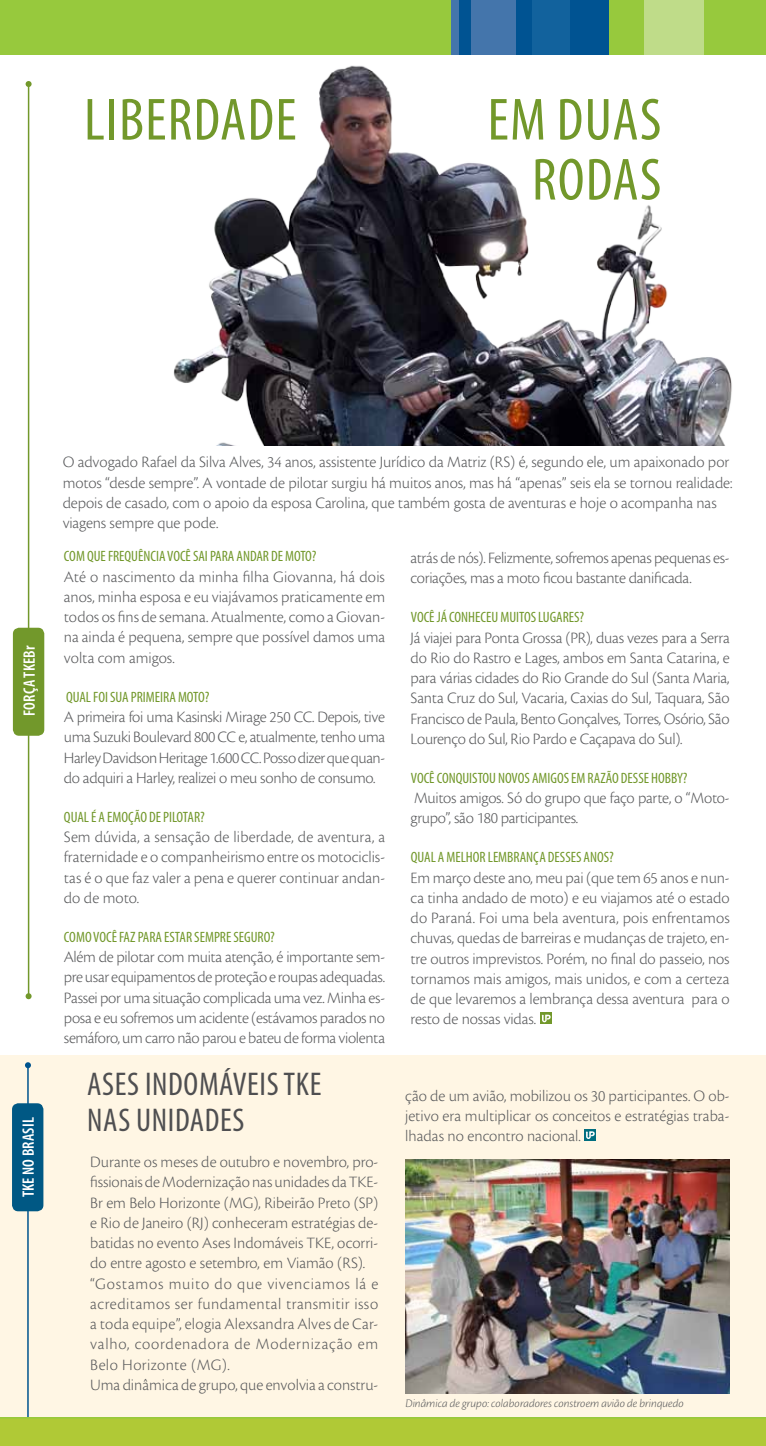
<style>
.page{position:relative;width:766px;height:1446px;background:#fff}
.page>*{position:absolute;margin:0;border:0;box-sizing:border-box;transform-origin:0 0}
.t1{font:condensed 60px/60px "Myriad Pro";letter-spacing:.02em;color:#72982b;text-align:right}
.t2{font:condensed 33px/36px "Myriad Pro";letter-spacing:.02em;color:#4f4f51}
.t3{font:300 16.5px/20.2px "Cronos Pro";letter-spacing:-.005em;color:#58595b;text-align:justify}
.t4{font:600 condensed 16.5px "Myriad Pro";letter-spacing:.01em;color:#fff}
.t5{font:condensed 15px "Myriad Pro";color:#72982b}
.t6{font:italic 300 12px "Cronos Pro";color:#58595b}
</style>
<div class="page">
<img style="left:40px;top:54px;width:725px;height:392px">
<div style="left:0;top:1055px;width:765px;height:391px;background:#fff6e4"></div>
<hr style="left:27px;top:1065px;width:2px;height:380px;background:#00548e">
<svg style="left:25px;top:1062px;width:6px;height:6px"></svg>
<div style="left:12px;top:1103px;width:31px;height:108px;background:#005884;border-radius:6px"></div>
<div style="left:0;top:0;width:765px;height:54px;background:#97c93d"></div>
<div style="left:494px;top:0;width:114px;height:54px;background:#005392"></div>
<div style="left:450px;top:0;width:65px;height:54px;background:#4475ab"></div>
<div style="left:644px;top:0;width:59px;height:54px;background:#bfdc89"></div>
<div style="left:532px;top:0;width:37px;height:54px;background:#12629d"></div>
<div style="left:459px;top:0;width:11px;height:54px;background:#005392"></div>
<div style="left:0;top:1417px;width:765px;height:29px;background:#b0c936"></div>
<svg style="left:540px;top:1012px;width:12px;height:12px"></svg>
<svg style="left:541px;top:1014px;width:9px;height:8px"></svg>
<hr style="left:28px;top:84px;width:1px;height:912px;background:#72982b">
<svg style="left:26px;top:81px;width:6px;height:6px"></svg>
<svg style="left:26px;top:993px;width:6px;height:6px"></svg>
<div style="left:13px;top:628px;width:31px;height:108px;background:#72982b;border-radius:6px"></div>
<div style="left:584px;top:1129px;width:12px;height:12px;background:#006e80"></div>
<svg style="left:585px;top:1131px;width:9px;height:8px"></svg>
<img style="left:405px;top:1160px;width:324px;height:233px">
<h1 class="t1" style="left:84px;top:89px;width:214px">LIBERDADE</h1>
<h1 class="t1" style="left:487px;top:89px;width:175px">EM DUAS<br>RODAS</h1>
<p class="t4" style="left:19px;top:716px;width:72px;rotate:-90deg">FORÇA TKEBr</p>
<p class="t4" style="left:18px;top:1197px;width:82px;rotate:-90deg">TKE no brasil</p>
<p class="t3" style="left:63px;top:452px;width:671px;text-align:left">O advogado Rafael da Silva Alves, 34 anos, assistente Jurídico da Matriz (RS) é, segundo ele, um apaixonado por motos “desde sempre”. A vontade de pilotar surgiu há muitos anos, mas há “apenas” seis ela se tornou realidade: depois de casado, com o apoio da esposa Carolina, que também gosta de aventuras e hoje o acompanha nas viagens sempre que pode.</p>
<p class="t5" style="left:64px;top:547px;width:254px">COM QUE FREQUÊNCIA VOCÊ SAI PARA ANDAR DE MOTO?</p>
<p class="t3" style="left:64px;top:566px;width:323px">Até o nascimento da minha filha Giovanna, há dois anos, minha esposa e eu viajávamos praticamente em todos os fins de semana. Atualmente, como a Giovan&shy;na ainda é pequena, sempre que possível damos uma volta com amigos.</p>
<p class="t5" style="left:66px;top:688px;width:145px">QUAL FOI SUA PRIMEIRA MOTO?</p>
<p class="t3" style="left:64px;top:707px;width:323px">A primeira foi uma Kasinski Mirage 250 CC. Depois, tive uma Suzuki Boulevard 800 CC e, atualmente, tenho uma Harley Davidson Heritage 1.600 CC. Posso dizer que quan&shy;do adquiri a Harley, realizei o meu sonho de consumo.</p>
<p class="t5" style="left:64px;top:808px;width:142px">QUAL É A EMOÇÃO DE PILOTAR?</p>
<p class="t3" style="left:64px;top:827px;width:323px">Sem dúvida, a sensação de liberdade, de aventura, a fraternidade e o companheirismo entre os motociclis&shy;tas é o que faz valer a pena e querer continuar andan&shy;do de moto.</p>
<p class="t5" style="left:64px;top:928px;width:212px">COMO VOCÊ FAZ PARA ESTAR SEMPRE SEGURO?</p>
<p class="t3" style="left:64px;top:947px;width:323px">Além de pilotar com muita atenção, é importante sem&shy;pre usar equipamentos de proteção e roupas adequadas.<br>Passei por uma situação complicada uma vez. Minha es&shy;posa e eu sofremos um acidente (estávamos parados no semáforo, um carro não parou e bateu de forma violenta</p>
<h2 class="t2" style="left:87px;top:1065px;width:233px">ASES INDOMÁVEIS TKE<br>NAS UNIDADES</h2>
<p class="t3" style="left:90px;top:1152px;width:289px;text-align:left">Durante os meses de outubro e novembro, pro&shy;fissionais de Modernização nas unidades da TKE-Br em Belo Horizonte (MG), Ribeirão Preto (SP) e Rio de Janeiro (RJ) conheceram estratégias de&shy;batidas no evento Ases Indomáveis TKE, ocorri&shy;do entre agosto e setembro, em Viamão (RS). “Gostamos muito do que vivenciamos lá e acreditamos ser fundamental transmitir isso a toda equipe”, elogia Alexsandra Alves de Car&shy;valho, coordenadora de Modernização em Belo Horizonte (MG).<br>Uma dinâmica de grupo, que envolvia a constru-</p>
<p class="t3" style="left:410px;top:548px;width:320px">atrás de nós). Felizmente, sofremos apenas pequenas es&shy;coriações, mas a moto ficou bastante danificada.</p>
<p class="t5" style="left:410px;top:608px;width:175px">VOCÊ JÁ CONHECEU MUITOS LUGARES?</p>
<p class="t3" style="left:410px;top:627px;width:320px">Já viajei para Ponta Grossa (PR), duas vezes para a Serra do Rio do Rastro e Lages, ambos em Santa Catarina, e para várias cidades do Rio Grande do Sul (Santa Maria, Santa Cruz do Sul, Vacaria, Caxias do Sul, Taquara, São Francisco de Paula, Bento Gonçalves, Torres, Osório, São Lourenço do Sul, Rio Pardo e Caçapava do Sul).</p>
<p class="t5" style="left:410px;top:769px;width:278px">VOCÊ CONQUISTOU NOVOS AMIGOS EM RAZÃO DESSE HOBBY?</p>
<p class="t3" style="left:410px;top:788px;width:320px">Muitos amigos. Só do grupo que faço parte, o “Moto&shy;grupo”, são 180 participantes.</p>
<p class="t5" style="left:410px;top:848px;width:204px">QUAL A MELHOR LEMBRANÇA DESSES ANOS?</p>
<p class="t3" style="left:410px;top:867px;width:320px">Em março deste ano, meu pai (que tem 65 anos e nun&shy;ca tinha andado de moto) e eu viajamos até o estado do Paraná. Foi uma bela aventura, pois enfrentamos chuvas, quedas de barreiras e mudanças de trajeto, en&shy;tre outros imprevistos. Porém, no final do passeio, nos tornamos mais amigos, mais unidos, e com a certeza de que levaremos a lembrança dessa aventura para o resto de nossas vidas.</p>
<p class="t3" style="left:405px;top:1085px;width:326px">ção de um avião, mobilizou os 30 participantes. O ob&shy;jetivo era multiplicar os conceitos e estratégias traba&shy;lhadas no encontro nacional.</p>
<p class="t6" style="left:405px;top:1396px;width:280px">Dinâmica de grupo: colaboradores constroem avião de brinquedo</p>
</div>
